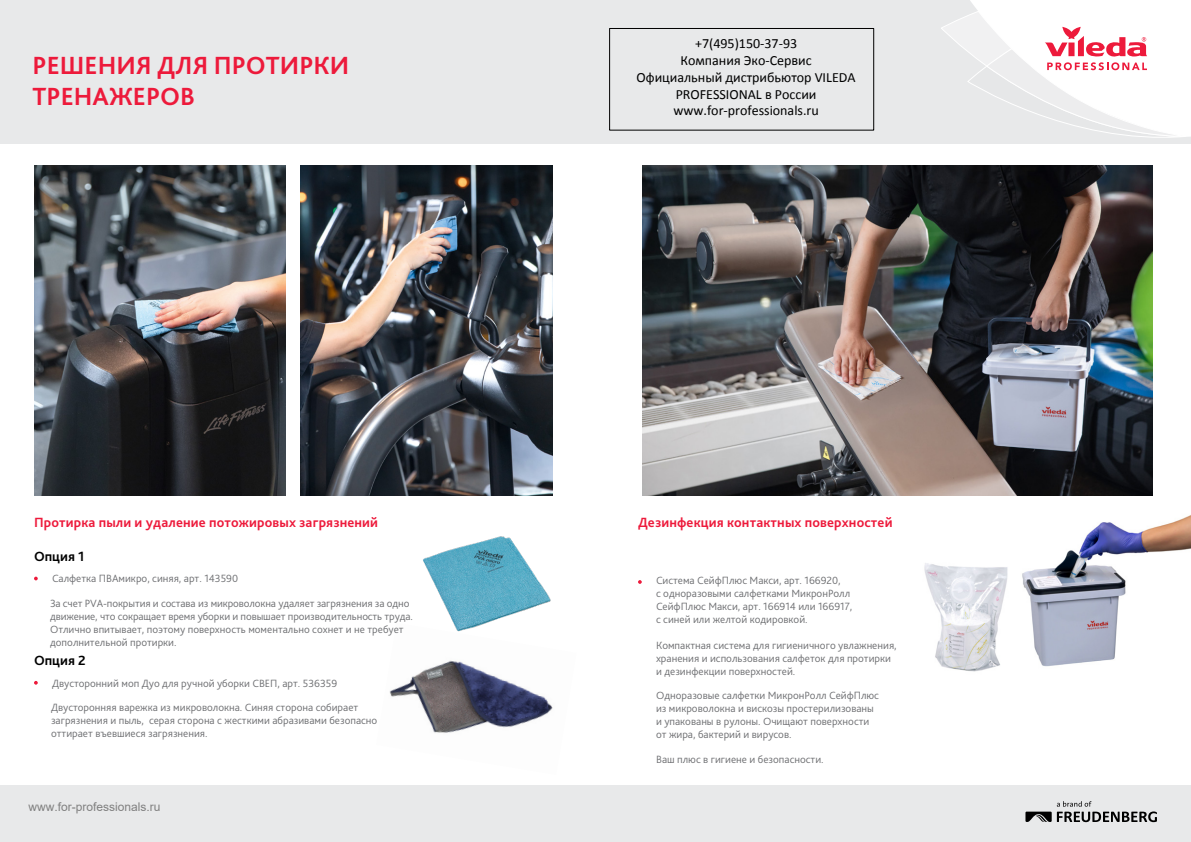
<style>
.page{position:relative;width:1191px;height:842px;background:#fff}
.page>*{position:absolute;margin:0;border:0;box-sizing:border-box;transform-origin:0 0}
.t1{font:700 26px/31px "Bliss Pro";color:#ed1a3b}
.t2{font:14px/16.8px "Calibri";color:#000;text-align:center}
.t3{font:700 14px "Bliss Pro";letter-spacing:.01em;color:#ed1a3b}
.t4{font:700 14px "Bliss Pro";color:#000}
.t5{font:12px "Arial";color:#808080}
.t6{font:300 11px/13px "Bliss Pro";color:#6d6e71}
</style>
<div class="page">
<div style="left:0;top:0;width:1191px;height:144px;background:#e8e9ea"></div>
<svg style="left:941px;top:0;width:250px;height:138px"></svg>
<svg style="left:638px;top:580px;width:4px;height:4px"></svg>
<div style="left:0;top:785px;width:1191px;height:57px;background:#e8e9ea"></div>
<img style="left:389px;top:660px;width:164px;height:73px">
<img style="left:1022px;top:515px;width:169px;height:152px">
<img style="left:924px;top:563px;width:84px;height:109px">
<svg style="left:34px;top:577px;width:4px;height:3px"></svg>
<svg style="left:34px;top:681px;width:4px;height:4px"></svg>
<img style="left:423px;top:536px;width:128px;height:96px">
<img style="left:642px;top:166px;width:510px;height:330px">
<svg style="left:1025px;top:801px;width:132px;height:21px"></svg>
<img style="left:300px;top:166px;width:253px;height:330px">
<img style="left:34px;top:166px;width:252px;height:330px">
<div style="left:609px;top:28px;width:265px;height:102px;border:1px solid #000"></div>
<h1 class="t1" style="left:33px;top:49px;width:318px">РЕШЕНИЯ ДЛЯ ПРОТИРКИ<br>ТРЕНАЖЕРОВ</h1>
<p class="t3" style="left:34px;top:514px;width:345px">Протирка пыли и удаление потожировых загрязнений</p>
<p class="t4" style="left:34px;top:547px;width:52px">Опция 1</p>
<p class="t6" style="left:52px;top:572px;width:188px">Салфетка ПВАмикро, синяя, арт. 143590</p>
<p class="t6" style="left:50px;top:596px;width:364px">За счет PVA-покрытия и состава из микроволокна удаляет загрязнения за одно движение, что сокращает время уборки и повышает производительность труда.<br>Отлично впитывает, поэтому поверхность моментально сохнет и не требует дополнительной протирки.</p>
<p class="t4" style="left:34px;top:652px;width:53px">Опция 2</p>
<p class="t6" style="left:52px;top:676px;width:287px">Двусторонний моп Дуо для ручной уборки СВЕП, арт. 536359</p>
<p class="t6" style="left:149px;top:700px;width:230px;text-indent:-98px">Двусторонняя варежка из микроволокна. Синяя сторона собирает серая сторона с жесткими абразивами безопасно</p>
<p class="t6" style="left:51px;top:714px;width:158px">загрязнения и пыль,<br>оттирает въевшиеся загрязнения.</p>
<p class="t5" style="left:28px;top:799px;width:134px">www.for-professionals.ru</p>
<p class="t2" style="left:636px;top:35px;width:220px">+7)495(150-37-93<br>Компания Эко-Сервис<br>Официальный дистрибьютор VILEDA<br>PROFESSIONAL в России www.for-professionals r u.</p>
<p class="t3" style="left:638px;top:514px;width:256px">Дезинфекция контактных поверхностей</p>
<p class="t6" style="left:656px;top:573px;width:198px">Система СейфПлюс Макси, арт. 166920,<br>с одноразовыми салфетками МикронРолл СейфПлюс Макси, арт. 166914 или 166917, с синей или желтой кодировкой.</p>
<p class="t6" style="left:656px;top:638px;width:242px">Компактная система для гигиеничного увлажнения, хранения и использования салфеток для протирки и дезинфекции поверхностей.</p>
<p class="t6" style="left:656px;top:689px;width:224px">Одноразовые салфетки МикронРолл СейфПлюс из микроволокна и вискозы простерилизованы и упакованы в рулоны. Очищают поверхности от жира, бактерий и вирусов.</p>
<p class="t6" style="left:656px;top:752px;width:169px">Ваш плюс в гигиене и безопасности.</p>
</div>
